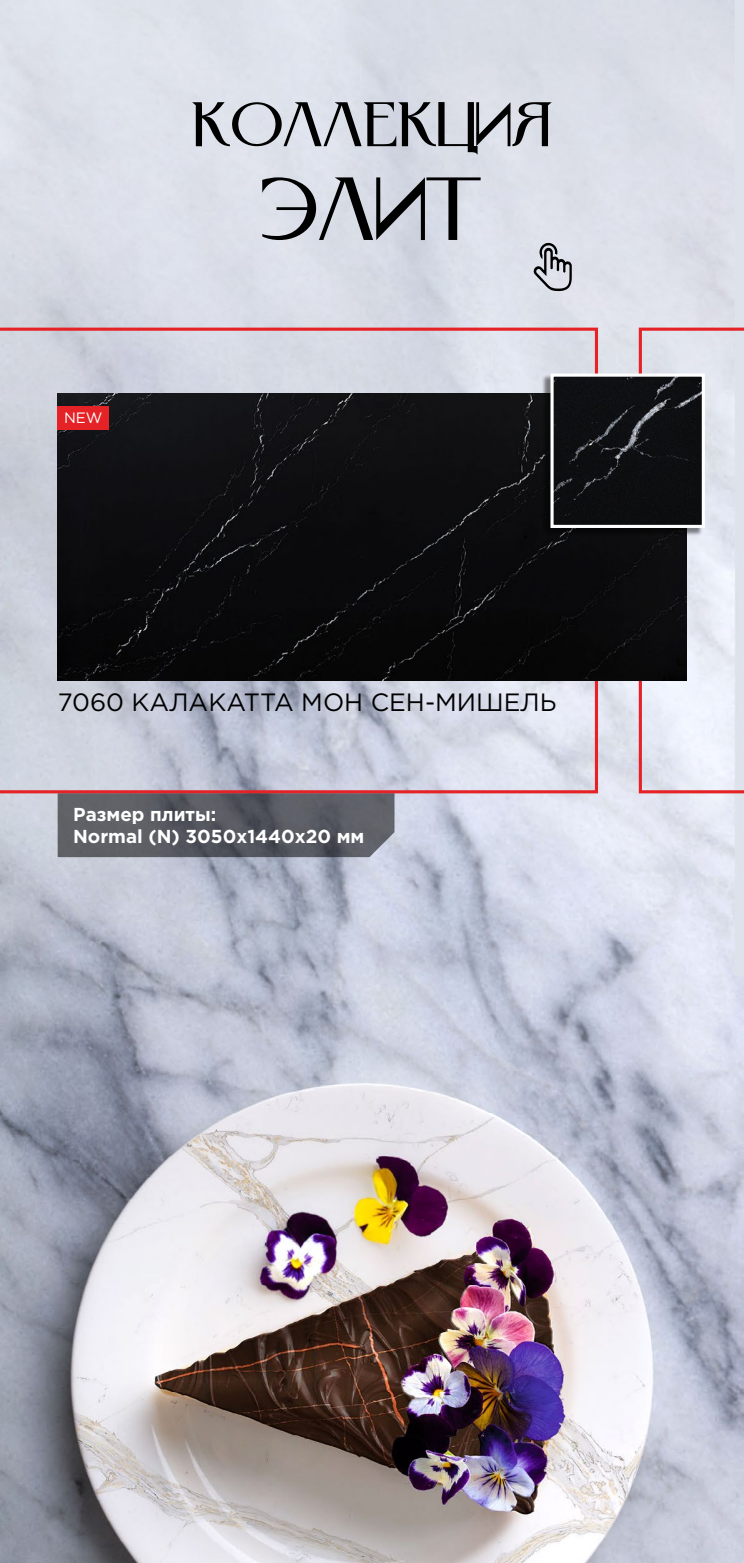
<style>
.page{position:relative;width:744px;height:1563px;background:#fff}
.page>*{position:absolute;margin:0;border:0;box-sizing:border-box;transform-origin:0 0}
.t1{font:78.12px "Rebel Redux";color:#000}
.t2{font:54.88px "Rebel Redux";color:#000}
.t3{font:25px "Gotham Pro";color:#000}
.t4{font:700 18.75px/22.5px "Gotham Pro";color:#fff}
.t5{font:15px "Gotham Pro";color:#fff}
</style>
<div class="page">
<img style="left:0;top:0;width:744px;height:1562px">
<svg style="left:639px;top:328px;width:105px;height:465px"></svg>
<svg style="left:0;top:328px;width:598px;height:465px;background:#cdcbd8"></svg>
<svg style="left:534px;top:243px;width:38px;height:48px;background:#a4a6ad"></svg>
<img style="left:58px;top:393px;width:628px;height:287px">
<div style="left:542px;top:374px;width:161px;height:162px;background:#000;opacity:.47"></div>
<img style="left:554px;top:377px;width:147px;height:147px">
<div style="left:550px;top:373px;width:155px;height:155px;border:3px solid #fff"></div>
<div style="left:58px;top:406px;width:51px;height:23px;background:#e52226"></div>
<svg style="left:58px;top:793px;width:336px;height:64px;background:#5a5c63"></svg>
<p class="t5" style="left:64px;top:409px;width:40px">NEW</p>
<h2 class="t2" style="left:191px;top:92px;width:363px">КОЛЛЕКЦИЯ</h2>
<h1 class="t1" style="left:261px;top:162px;width:224px">ЭЛИТ</h1>
<h3 class="t3" style="left:58px;top:688px;width:500px">7060 КАЛАКАТТА МОН СЕН-МИШЕЛЬ</h3>
<p class="t4" style="left:73px;top:802px;width:293px">Размер плиты:<br>Normal (N) 3050х1440х20 мм</p>
</div>
